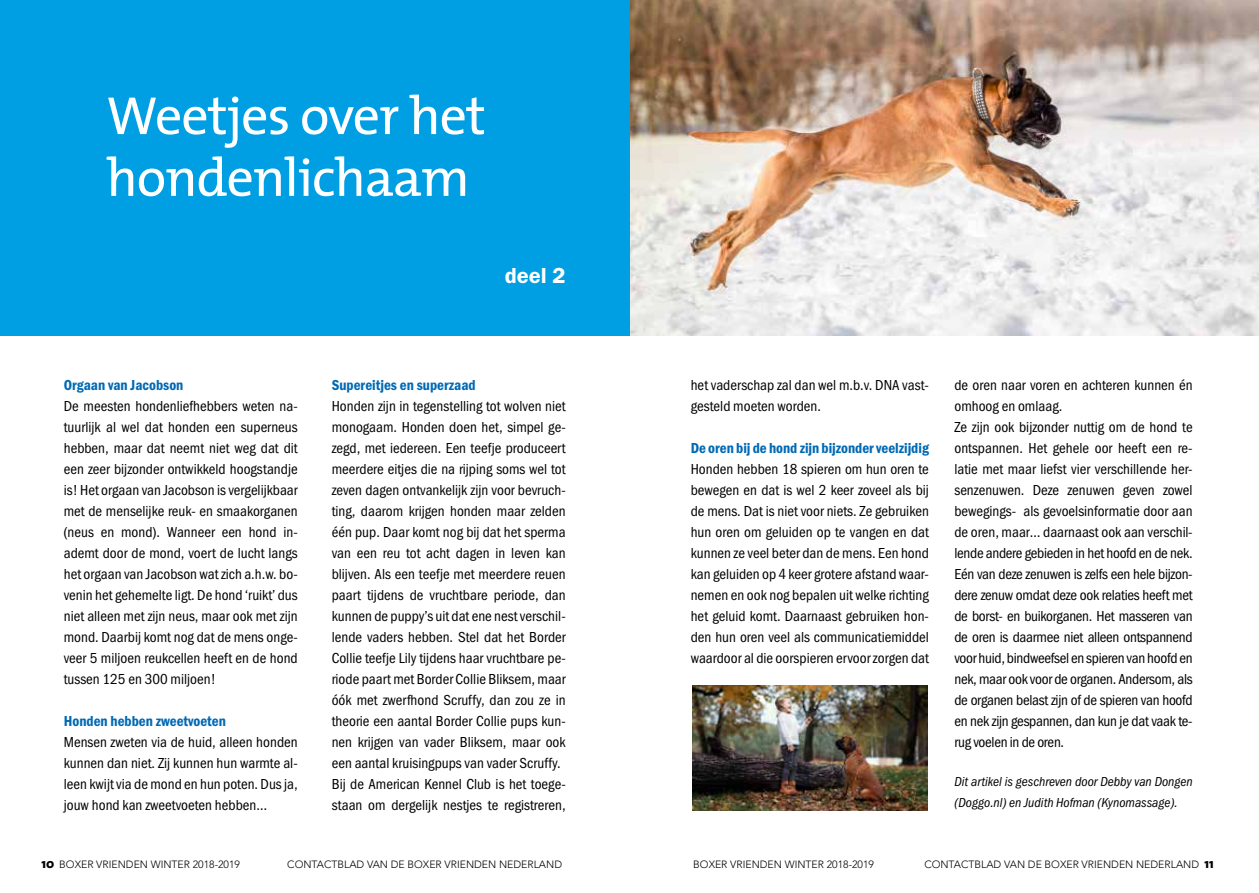
<style>
.page{position:relative;width:1259px;height:893px;background:#fff}
.page>*{position:absolute;margin:0;border:0;box-sizing:border-box;transform-origin:0 0}
.t1{font:54px/61.8px "The Mix";letter-spacing:-.02em;color:#fff}
.t2{font:22.5px "Franklin Got URWT Dem";color:#fff}
.t3{font:15px/21px "Franklin Got URWTCE Boo Con";color:#000;text-align:justify}
.t4{font:15px/21px "Franklin Got URWTCE Boo Con";letter-spacing:-.02em;color:#000}
.t5{font:15px "Franklin Got URWTCE Dem Con";color:#0069b4}
.t6{font:13.5px/21px "Franklin Got URWTCE Boo Con Ita";color:#000}
.t7{font:300 10.5px "Avenir";color:#000}
.s1{font-family:"The Sans";font-weight:800;font-size:13.5px}
</style>
<div class="page">
<img style="left:629px;top:0;width:630px;height:336px">
<div style="left:0;top:0;width:629px;height:336px;background:#009fe3"></div>
<img style="left:692px;top:686px;width:235px;height:124px">
<h1 class="t1" style="left:106px;top:83px;width:381px">Weetjes over het hondenlichaam</h1>
<h2 class="t2" style="left:505px;top:263px;width:62px">deel 2</h2>
<p class="t5" style="left:64px;top:376px;width:121px">Orgaan van Jacobson</p>
<p class="t3" style="left:64px;top:396px;width:235px">De meesten hondenliefhebbers weten na&shy;tuurlijk al wel dat honden een superneus hebben, maar dat neemt niet weg dat dit een zeer bijzonder ontwikkeld hoogstandje is! Het orgaan van Jacobson is vergelijkbaar met de menselijke reuk- en smaakorganen (neus en mond). Wanneer een hond in&shy;ademt door de mond, voert de lucht langs het orgaan van Jacobson wat zich a.h.w. bo&shy;venin het gehemelte ligt. De hond ‘ruikt’ dus niet alleen met zijn neus, maar ook met zijn mond. Daarbij komt nog dat de mens onge&shy;veer 5 miljoen reukcellen heeft en de hond tussen 125 en 300 miljoen!</p>
<p class="t5" style="left:64px;top:712px;width:164px">Honden hebben zweetvoeten</p>
<p class="t3" style="left:64px;top:732px;width:235px">Mensen zweten via de huid, alleen honden kunnen dan niet. Zij kunnen hun warmte al&shy;leen kwijt via de mond en hun poten. Dus ja, jouw hond kan zweetvoeten hebben…</p>
<p class="t5" style="left:332px;top:376px;width:145px">Supereitjes en superzaad</p>
<p class="t3" style="left:332px;top:396px;width:235px;text-align:left">Honden zijn in tegenstelling tot wolven niet monogaam. Honden doen het, simpel ge&shy;zegd, met iedereen. Een teefje produceert meerdere eitjes die na rijping soms wel tot zeven dagen ontvankelijk zijn voor bevruch&shy;ting, daarom krijgen honden maar zelden één pup. Daar komt nog bij dat het sperma van een reu tot acht dagen in leven kan blijven. Als een teefje met meerdere reuen paart tijdens de vruchtbare periode, dan kunnen de puppy’s uit dat ene nest verschil&shy;lende vaders hebben. Stel dat het Border Collie teefje Lily tijdens haar vruchtbare pe&shy;riode paart met Border Collie Bliksem, maar óók met zwerfhond Scruffy, dan zou ze in theorie een aantal Border Collie pups kun&shy;nen krijgen van vader Bliksem, maar ook een aantal kruisingpups van vader Scruffy.<br>Bij de American Kennel Club is het toege&shy;staan om dergelijk nestjes te registreren,</p>
<p class="t3" style="left:691px;top:375px;width:240px">het vaderschap zal dan wel m.b.v. DNA vast&shy;gesteld moeten worden.</p>
<p class="t5" style="left:691px;top:439px;width:240px">De oren bij de hond zijn bijzonder veelzijdig</p>
<p class="t3" style="left:691px;top:459px;width:240px">Honden hebben 18 spieren om hun oren te bewegen en dat is wel 2 keer zoveel als bij de mens. Dat is niet voor niets. Ze gebruiken hun oren om geluiden op te vangen en dat kunnen ze veel beter dan de mens. Een hond kan geluiden op 4 keer grotere afstand waar&shy;nemen en ook nog bepalen uit welke richting het geluid komt. Daarnaast gebruiken hon&shy;den hun oren veel als communicatiemiddel waardoor al die oorspieren ervoor zorgen dat</p>
<p class="t4" style="left:954px;top:375px;width:240px">de oren naar voren en achteren kunnen én omhoog en omlaag.<br>Ze zijn ook bijzonder nuttig om de hond te ontspannen. Het gehele oor heeft een re&shy;latie met maar liefst vier verschillende her&shy;senzenuwen. Deze zenuwen geven zowel bewegings- als gevoelsinformatie door aan de oren, maar… daarnaast ook aan verschil&shy;lende andere gebieden in het hoofd en de nek.<br>Eén van deze zenuwen is zelfs een hele bijzon&shy;dere zenuw omdat deze ook relaties heeft met de borst- en buikorganen. Het masseren van de oren is daarmee niet alleen ontspannend voor huid, bindweefsel en spieren van hoofd en nek, maar ook voor de organen. Andersom, als de organen belast zijn of de spieren van hoofd en nek zijn gespannen, dan kun je dat vaak te&shy;rug voelen in de oren.</p>
<p class="t6" style="left:954px;top:771px;width:240px">Dit artikel is geschreven door Debby van Dongen (Doggo.nl) en Judith Hofman (Kynomassage).</p>
<p class="t7" style="left:41px;top:858px;width:200px"><span class="s1">10</span> BOXER VRIENDEN WINTER 2018-2019</p>
<p class="t7" style="left:287px;top:858px;width:276px">CONTACTBLAD VAN DE BOXER VRIENDEN NEDERLAND</p>
<p class="t7" style="left:693px;top:858px;width:182px">BOXER VRIENDEN WINTER 2018-2019</p>
<p class="t7" style="left:924px;top:858px;width:291px">CONTACTBLAD VAN DE BOXER VRIENDEN NEDERLAND <span class="s1">11</span></p>
</div>
